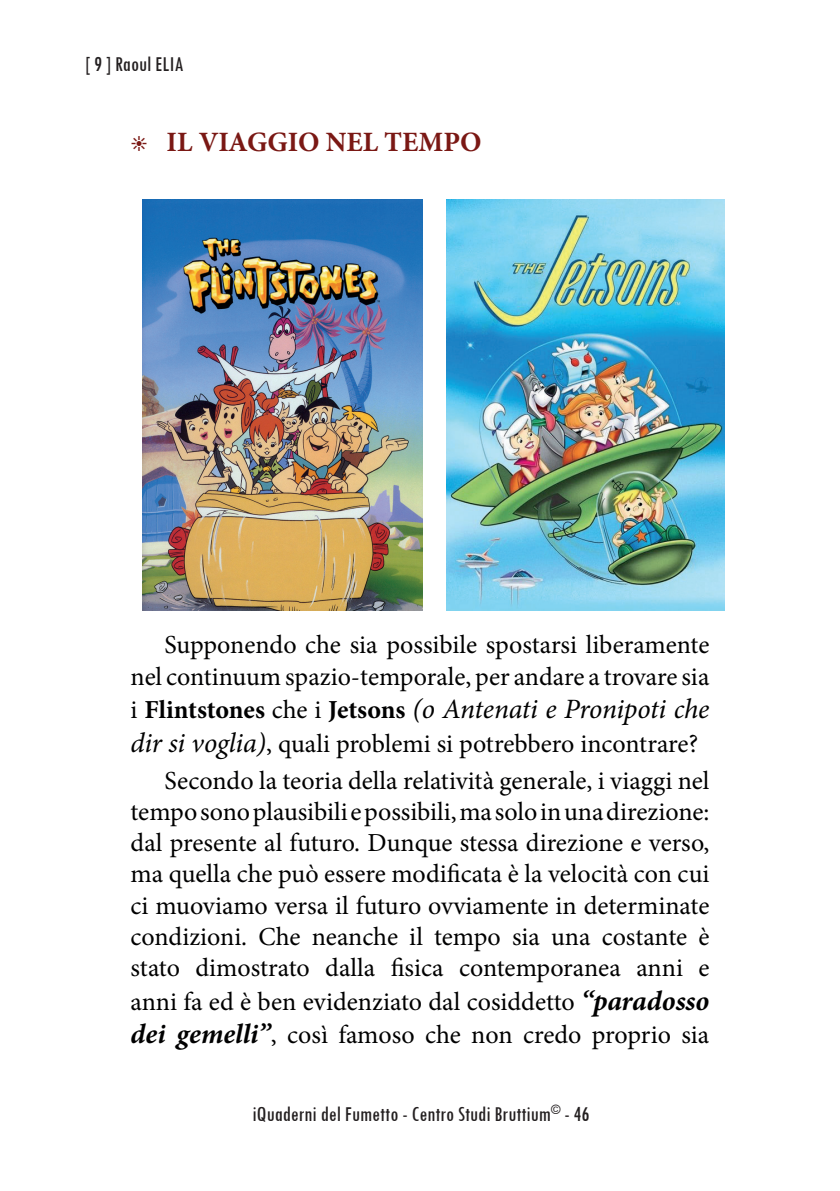
<style>
.page{position:relative;width:840px;height:1191px;background:#fff}
.page>*{position:absolute;margin:0;border:0;box-sizing:border-box;transform-origin:0 0}
.t1{font:italic 28px "Minion Pro";letter-spacing:-.01em;color:#000001}
.t2{font:700 28px "Minion Pro";color:#7a1814}
.t3{font:26px/31.2px "Minion Pro";color:#000001}
.t4{font:condensed 22px "Tw Cen";color:#231f20}
.s1{font-style:normal;font-size:26px}
.s2{font-weight:700;font-style:normal;font-size:26px}
.s3{font-style:italic;font-size:28px}
.s4{font-weight:700;font-style:italic;font-size:28px}
</style>
<div class="page">
<img style="left:142px;top:200px;width:280px;height:411px">
<img style="left:446px;top:200px;width:278px;height:411px">
<p class="t4" style="left:85px;top:51px;width:100px">[ 9 ] Raoul ELIA</p>
<p class="t2" style="left:130px;top:122px;width:352px">Ӿ IL VIAGGIO NEL TEMPO</p>
<p class="t3" style="left:130px;top:629px;width:580px;text-align:right">Supponendo che sia possibile spostarsi liberamente nel continuum spazio-temporale, per andare a trovare sia</p>
<p class="t1" style="left:130px;top:690px;width:580px"><span class="s1">i</span> <span class="s2">Flintstones</span> <span class="s1">che i</span> <span class="s2">Jetsons</span> (o Antenati e Pronipoti che</p>
<p class="t3" style="left:164px;top:725px;width:546px;line-height:36.8px;text-indent:-34px"><span class="s3">dir si voglia)</span>, quali problemi si potrebbero incontrare?<br>Secondo la teoria della relatività generale, i viaggi nel</p>
<p class="t3" style="left:130px;top:796px;width:580px;text-align:justify">tempo sono plausibili e possibili, ma solo in una direzione: dal presente al futuro. Dunque stessa direzione e verso, ma quella che può essere modificata è la velocità con cui ci muoviamo versa il futuro ovviamente in determinate condizioni. Che neanche il tempo sia una costante è stato dimostrato dalla fisica contemporanea anni e</p>
<p class="t3" style="left:130px;top:984px;width:580px;line-height:33.6px">anni fa ed è ben evidenziato dal cosiddetto <span class="s4">“paradosso dei gemelli”</span>, così famoso che non credo proprio sia</p>
<p class="t4" style="left:252px;top:1101px;width:338px">iQuaderni del Fumetto - Centro Studi Bruttium<sup>©</sup> - 46</p>
</div>
